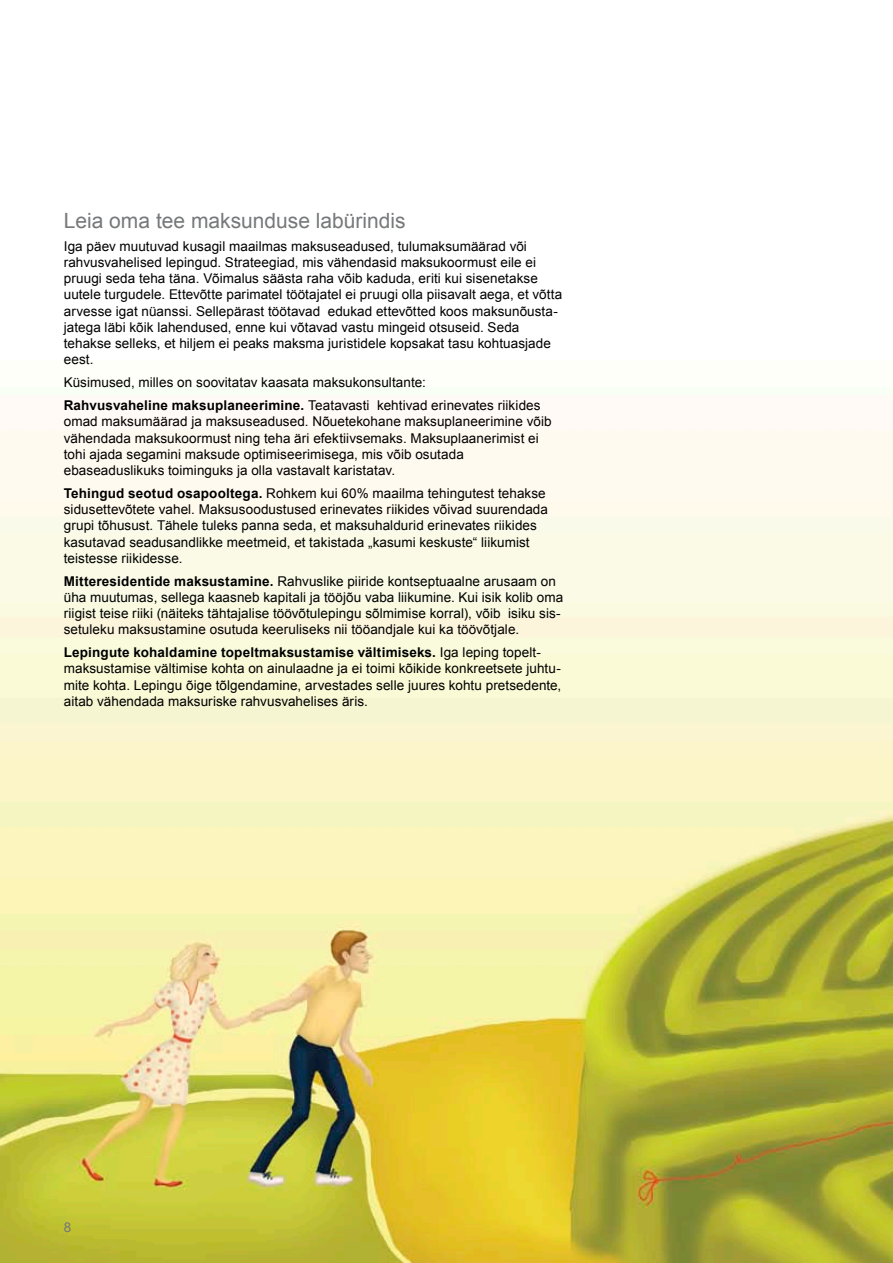
<style>
.page{position:relative;width:893px;height:1263px;background:#fff}
.page>*{position:absolute;margin:0;border:0;box-sizing:border-box;transform-origin:0 0}
.t1{font:21px "Arial";color:#76787a}
.t2{font:13.5px/16.2px "Arial";letter-spacing:.005em;color:#000}
.t3{font:13.5px "Arial";color:#76787a}
.s1{font-weight:700}
</style>
<div class="page">
<img style="left:0;top:430px;width:893px;height:833px">
<h1 class="t1" style="left:64px;top:207px;width:343px">Leia oma tee maksunduse labürindis</h1>
<p class="t2" style="left:64px;top:238px;width:500px">Iga päev muutuvad kusagil maailmas maksuseadused, tulumaksumäärad või rahvusvahelised lepingud. Strateegiad, mis vähendasid maksukoormust eile ei pruugi seda teha täna. Võimalus säästa raha võib kaduda, eriti kui sisenetakse uutele turgudele. Ettevõtte parimatel töötajatel ei pruugi olla piisavalt aega, et võtta arvesse igat nüanssi. Sellepärast töötavad edukad ettevõtted koos maksunõusta&shy;jatega läbi kõik lahendused, enne kui võtavad vastu mingeid otsuseid. Seda tehakse selleks, et hiljem ei peaks maksma juristidele kopsakat tasu kohtuasjade eest.</p>
<p class="t2" style="left:64px;top:371px;width:478px;line-height:23px">Küsimused, milles on soovitatav kaasata maksukonsultante:<br><span class="s1">Rahvusvaheline maksuplaneerimine.</span> Teatavasti kehtivad erinevates riikides</p>
<p class="t2" style="left:64px;top:414px;width:489px">omad maksumäärad ja maksuseadused. Nõuetekohane maksuplaneerimine võib vähendada maksukoormust ning teha äri efektiivsemaks. Maksuplaanerimist ei tohi ajada segamini maksude optimiseerimisega, mis võib osutada ebaseaduslikuks toiminguks ja olla vastavalt karistatav.</p>
<p class="t2" style="left:64px;top:485px;width:486px"><span class="s1">Tehingud seotud osapooltega.</span> Rohkem kui 60% maailma tehingutest tehakse sidusettevõtete vahel. Maksusoodustused erinevates riikides võivad suurendada grupi tõhusust. Tähele tuleks panna seda, et maksuhaldurid erinevates riikides kasutavad seadusandlikke meetmeid, et takistada „kasumi keskuste“ liikumist teistesse riikidesse.</p>
<p class="t2" style="left:64px;top:573px;width:501px"><span class="s1">Mitteresidentide maksustamine.</span> Rahvuslike piiride kontseptuaalne arusaam on üha muutumas, sellega kaasneb kapitali ja tööjõu vaba liikumine. Kui isik kolib oma riigist teise riiki (näiteks tähtajalise töövõtulepingu sõlmimise korral), võib isiku sis&shy;setuleku maksustamine osutuda keeruliseks nii tööandjale kui ka töövõtjale.</p>
<p class="t2" style="left:64px;top:644px;width:499px"><span class="s1">Lepingute kohaldamine topeltmaksustamise vältimiseks.</span> Iga leping topelt&shy;maksustamise vältimise kohta on ainulaadne ja ei toimi kõikide konkreetsete juhtu&shy;mite kohta. Lepingu õige tõlgendamine, arvestades selle juures kohtu pretsedente, aitab vähendada maksuriske rahvusvahelises äris.</p>
<p class="t3" style="left:64px;top:1218px;width:9px">8</p>
<p class="t3" style="left:64px;top:1220px;width:16px">10</p>
</div>
